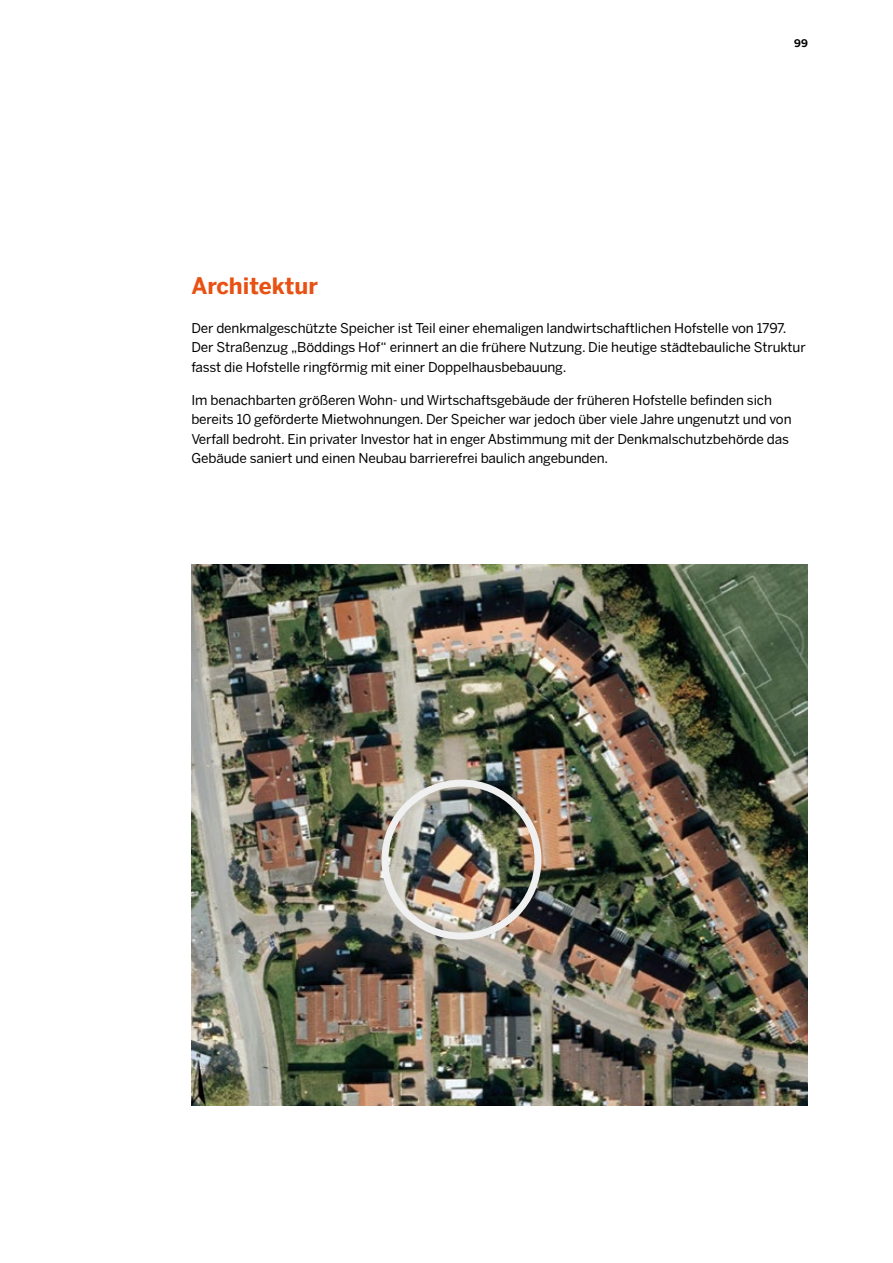
<style>
.page{position:relative;width:893px;height:1263px;background:#fff}
.page>*{position:absolute;margin:0;border:0;box-sizing:border-box;transform-origin:0 0}
.Textheadline{font:700 22.5px "Benton Sans";color:#e85113}
.Fließtext{font:13.5px/19.5px "Benton Sans";letter-spacing:-.01em;color:#000}
.t1{font:700 10.5px "Benton Sans";color:#000}
</style>
<div class="page">
<img style="left:191px;top:565px;width:617px;height:541px">
<div style="left:381px;top:779px;width:160px;height:160px;border:7px solid #f0f0f0;border-radius:50%"></div>
<p class="t1" style="left:794px;top:36px;width:15px">99</p>
<p class="Textheadline" style="left:191px;top:272px;width:128px">Architektur</p>
<p class="Fließtext" style="left:191px;top:318px;width:616px">Der denkmalgeschützte Speicher ist Teil einer ehemaligen landwirtschaftlichen Hofstelle von 1797.<br>Der Straßenzug „Böddings Hof“ erinnert an die frühere Nutzung. Die heutige städtebauliche Struktur fasst die Hofstelle ringförmig mit einer Doppelhausbebauung.</p>
<p class="Fließtext" style="left:191px;top:390px;width:602px">Im benachbarten größeren Wohn- und Wirtschaftsgebäude der früheren Hofstelle befinden sich bereits 10 geförderte Mietwohnungen. Der Speicher war jedoch über viele Jahre ungenutzt und von Verfall bedroht. Ein privater Investor hat in enger Abstimmung mit der Denkmalschutzbehörde das Gebäude saniert und einen Neubau barrierefrei baulich angebunden.</p>
</div>
